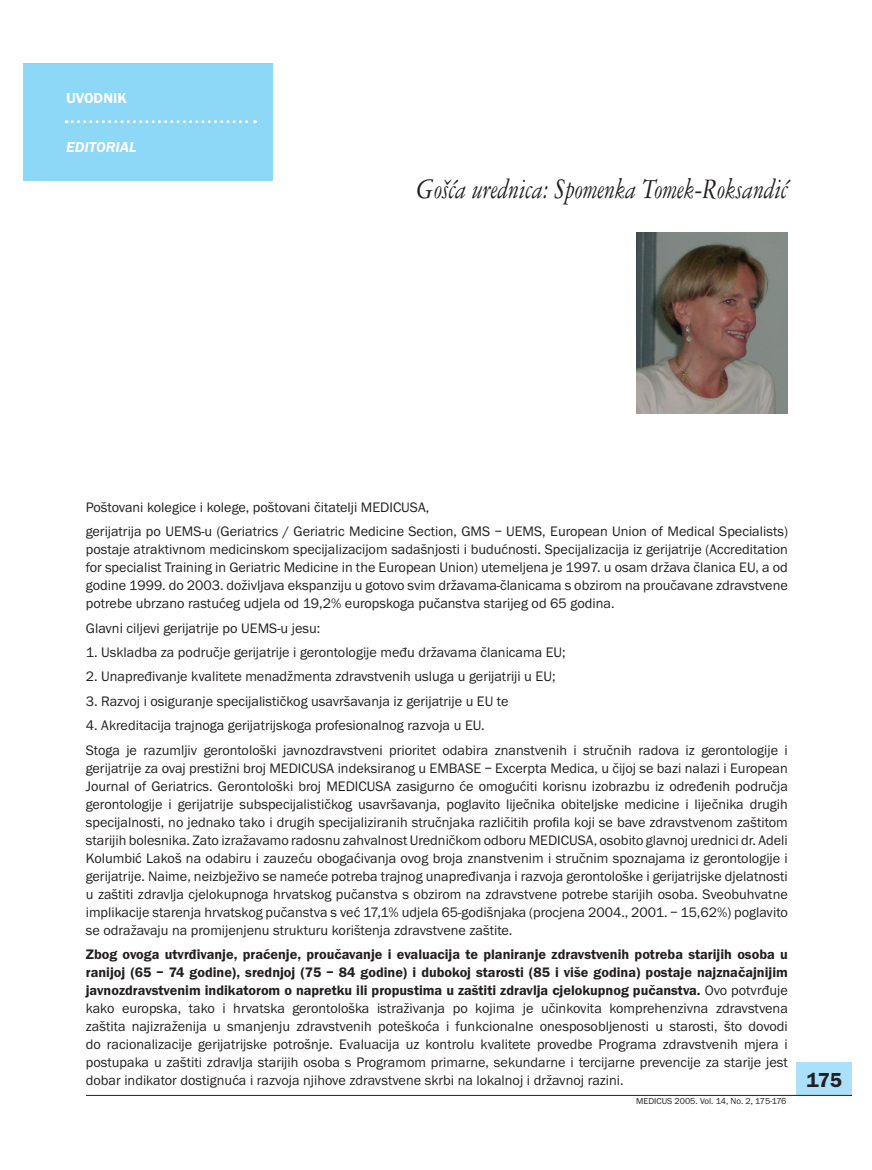
<style>
.page{position:relative;width:872px;height:1170px;background:#fff}
.page>*{position:absolute;margin:0;border:0;box-sizing:border-box;transform-origin:0 0}
.t1{font:italic 30px "Garamond Three";color:#231f20;scale:.8 1}
.t2{font:600 21px "Franklin Got ITCM";color:#231f20}
.t3{font:italic 600 15px "Franklin Got ITCM";color:#fff}
.t4{font:600 15px "Franklin Got ITCM";color:#fff}
.t5{font:14.25px/18px "Franklin Got ITCM";color:#231f20;text-align:justify}
.t6{font:9px "Franklin Got ITCM";color:#231f20}
.s1{font-weight:600}
</style>
<div class="page">
<div style="left:796px;top:1062px;width:55px;height:33px;background:#aae0f9"></div>
<hr style="left:86px;top:1094px;width:766px;height:1px;background:#231f20">
<img style="left:636px;top:232px;width:151px;height:181px">
<div style="left:24px;top:63px;width:249px;height:117px;background:#8dd7f7"></div>
<svg style="left:66px;top:120px;width:189px;height:3px"></svg>
<p class="t4" style="left:66px;top:93px;width:62px">UVODNIK</p>
<p class="t3" style="left:66px;top:141px;width:72px">EDITORIAL</p>
<h1 class="t1" style="left:416px;top:178px;width:465px">Gošća urednica: Spomenka Tomek-Roksandić</h1>
<p class="t5" style="left:86px;top:496px;width:703px;line-height:24.3px">Poštovani kolegice i kolege, poštovani čitatelji MEDICUSA,<br>gerijatrija po UEMS-u (Geriatrics / Geriatric Medicine Section, GMS – UEMS, European Union of Medical Specialists)</p>
<p class="t5" style="left:86px;top:541px;width:703px">postaje atraktivnom medicinskom specijalizacijom sadašnjosti i budućnosti. Specijalizacija iz gerijatrije (Accreditation for specialist Training in Geriatric Medicine in the European Union) utemeljena je 1997. u osam država članica EU, a od godine 1999. do 2003. doživljava ekspanziju u gotovo svim državama-članicama s obzirom na proučavane zdravstvene potrebe ubrzano rastućeg udjela od 19,2% europskoga pučanstva starijeg od 65 godina.</p>
<p class="t5" style="left:86px;top:620px;width:236px">Glavni ciljevi gerijatrije po UEMS-u jesu:</p>
<p class="t5" style="left:86px;top:644px;width:481px">1. Uskladba za područje gerijatrije i gerontologije među državama članicama EU;</p>
<p class="t5" style="left:86px;top:668px;width:471px">2. Unapređivanje kvalitete menadžmenta zdravstvenih usluga u gerijatriji u EU;</p>
<p class="t5" style="left:86px;top:693px;width:424px">3. Razvoj i osiguranje specijalističkog usavršavanja iz gerijatrije u EU te</p>
<p class="t5" style="left:86px;top:714px;width:703px;line-height:24.3px">4. Akreditacija trajnoga gerijatrijskoga profesionalnog razvoja u EU.<br>Stoga je razumljiv gerontološki javnozdravstveni prioritet odabira znanstvenih i stručnih radova iz gerontologije i</p>
<p class="t5" style="left:86px;top:759px;width:703px">gerijatrije za ovaj prestižni broj MEDICUSA indeksiranog u EMBASE – Excerpta Medica, u čijoj se bazi nalazi i European Journal of Geriatrics. Gerontološki broj MEDICUSA zasigurno će omogućiti korisnu izobrazbu iz određenih područja gerontologije i gerijatrije subspecijalističkog usavršavanja, poglavito liječnika obiteljske medicine i liječnika drugih specijalnosti, no jednako tako i drugih specijaliziranih stručnjaka različitih profila koji se bave zdravstvenom zaštitom starijih bolesnika. Zato izražavamo radosnu zahvalnost Uredničkom odboru MEDICUSA, osobito glavnoj urednici dr. Adeli Kolumbić Lakoš na odabiru i zauzeću obogaćivanja ovog broja znanstvenim i stručnim spoznajama iz gerontologije i gerijatrije. Naime, neizbježivo se nameće potreba trajnog unapređivanja i razvoja gerontološke i gerijatrijske djelatnosti u zaštiti zdravlja cjelokupnoga hrvatskog pučanstva s obzirom na zdravstvene potrebe starijih osoba. Sveobuhvatne implikacije starenja hrvatskog pučanstva s već 17,1% udjela 65-godišnjaka (procjena 2004., 2001. – 15,62%) poglavito se odražavaju na promijenjenu strukturu korištenja zdravstvene zaštite.</p>
<p class="t5" style="left:86px;top:946px;width:703px"><span class="s1">Zbog ovoga utvrđivanje, praćenje, proučavanje i evaluacija te planiranje zdravstvenih potreba starijih osoba u ranijoj (65 – 74 godine), srednjoj (75 – 84 godine) i dubokoj starosti (85 i više godina) postaje najznačajnijim javnozdravstvenim indikatorom o napretku ili propustima u zaštiti zdravlja cjelokupnog pučanstva.</span> Ovo potvrđuje kako europska, tako i hrvatska gerontološka istraživanja po kojima je učinkovita komprehenzivna zdravstvena zaštita najizraženija u smanjenju zdravstvenih poteškoća i funkcionalne onesposobljenosti u starosti, što dovodi do racionalizacije gerijatrijske potrošnje. Evaluacija uz kontrolu kvalitete provedbe Programa zdravstvenih mjera i postupaka u zaštiti zdravlja starijih osoba s Programom primarne, sekundarne i tercijarne prevencije za starije jest dobar indikator dostignuća i razvoja njihove zdravstvene skrbi na lokalnoj i državnoj razini.</p>
<p class="t6" style="left:636px;top:1097px;width:152px">MEDICUS 2005. Vol. 14, No. 2, 175-176</p>
<h2 class="t2" style="left:806px;top:1072px;width:37px">175</h2>
</div>
